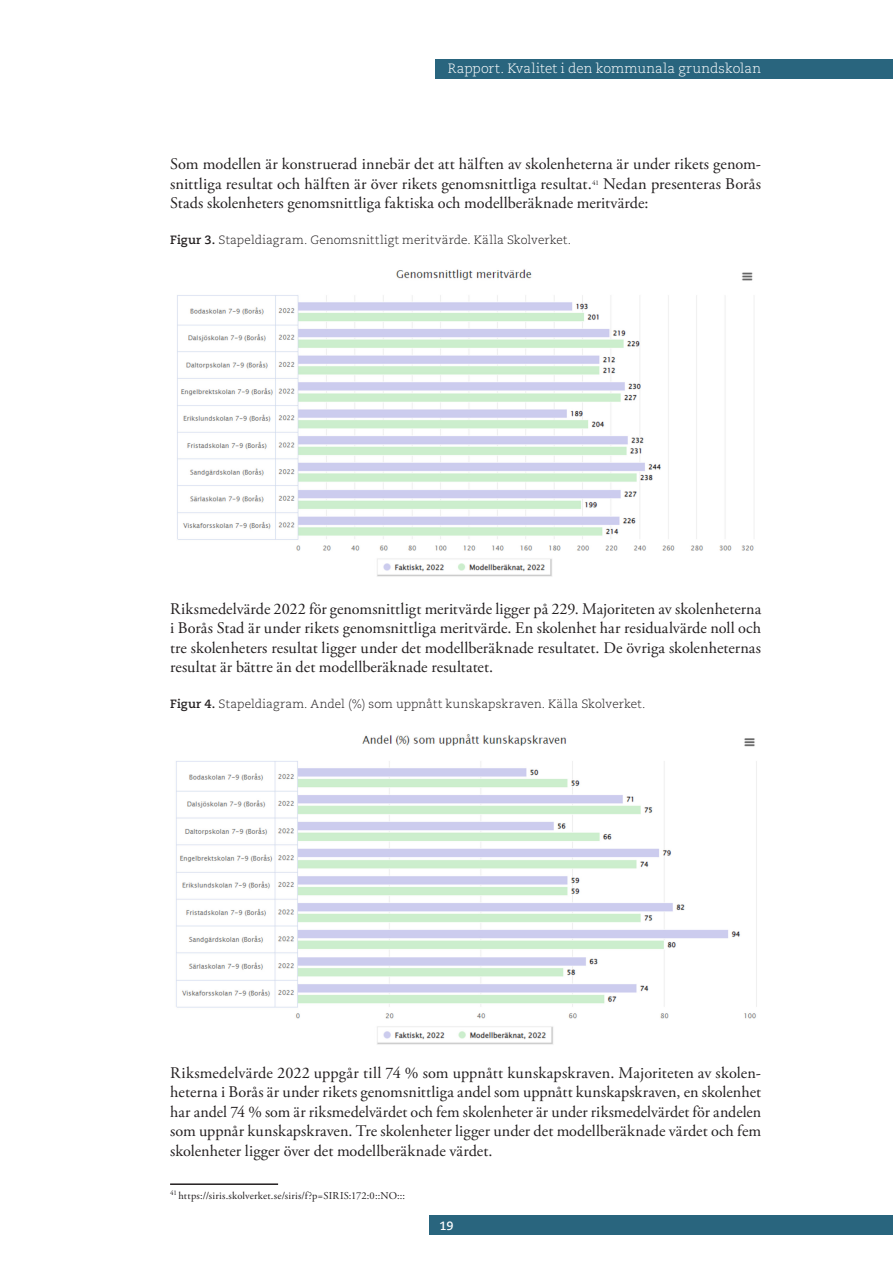
<style>
.page{position:relative;width:893px;height:1263px;background:#fff}
.page>*{position:absolute;margin:0;border:0;box-sizing:border-box;transform-origin:0 0}
.Brödtext_Garamond{font:16.2px/19.5px "Adobe Garamond Pro";letter-spacing:.005em;color:#231f20}
.t1{font:300 13.5px "Caecilia LT Std";color:#fff}
.t2{font:300 12px "Caecilia LT Std";letter-spacing:.005em;color:#231f20}
.t3{font:700 12px "Caecilia LT Std";color:#fff}
.Fotnot_utan_linje{font:10.5px "Adobe Garamond Pro";letter-spacing:.015em;color:#231f20}
.Brödtext_Garamond-2{font:7.05px "Adobe Garamond Pro";color:#231f20}
.s1{font-weight:700}
</style>
<div class="page">
<div style="left:429px;top:1216px;width:464px;height:19px;background:#29657e"></div>
<div style="left:435px;top:59px;width:458px;height:19px;background:#29657e"></div>
<img style="left:177px;top:269px;width:577px;height:308px">
<img style="left:176px;top:734px;width:581px;height:311px">
<hr style="left:170px;top:1183px;width:108px;height:2px;background:#231f20">
<p class="t1" style="left:448px;top:61px;width:315px">Rapport. Kvalitet i den kommunala grundskolan</p>
<p class="Brödtext_Garamond" style="left:170px;top:155px;width:593px">Som modellen är konstruerad innebär det att hälften av skolenheterna är under rikets genom&shy;snittliga resultat och hälften är över rikets genomsnittliga resultat.</p>
<p class="Brödtext_Garamond" style="left:170px;top:174px;width:593px;text-indent:433px">Nedan presenteras Borås<br>Stads skolenheters genomsnittliga faktiska och modellberäknade meritvärde:</p>
<p class="t2" style="left:170px;top:233px;width:403px"><span class="s1">Figur 3.</span> Stapeldiagram. Genomsnittligt meritvärde. Källa Skolverket.</p>
<p class="Brödtext_Garamond-2" style="left:592px;top:178px;width:8px">41</p>
<p class="Brödtext_Garamond" style="left:170px;top:599px;width:593px;text-align:justify">Riksmedelvärde 2022 för genomsnittligt meritvärde ligger på 229. Majoriteten av skolenheterna i Borås Stad är under rikets genomsnittliga meritvärde. En skolenhet har residualvärde noll och tre skolenheters resultat ligger under det modellberäknade resultatet. De övriga skolenheternas resultat är bättre än det modellberäknade resultatet.</p>
<p class="t2" style="left:170px;top:697px;width:477px"><span class="s1">Figur 4.</span> Stapeldiagram. Andel (%) som uppnått kunskapskraven. Källa Skolverket.</p>
<p class="Brödtext_Garamond" style="left:170px;top:1063px;width:593px;text-align:justify">Riksmedelvärde 2022 uppgår till 74 % som uppnått kunskapskraven. Majoriteten av skolen&shy;heterna i Borås är under rikets genomsnittliga andel som uppnått kunskapskraven, en skolenhet har andel 74 % som är riksmedelvärdet och fem skolenheter är under riksmedelvärdet för andelen som uppnår kunskapskraven. Tre skolenheter ligger under det modellberäknade värdet och fem skolenheter ligger över det modellberäknade värdet.</p>
<p class="Fotnot_utan_linje" style="left:170px;top:1189px;width:236px"><sup>41</sup> https://siris.skolverket.se/siris/f?p=SIRIS:172:0::NO:::</p>
<p class="t3" style="left:439px;top:1218px;width:16px">19</p>
</div>
